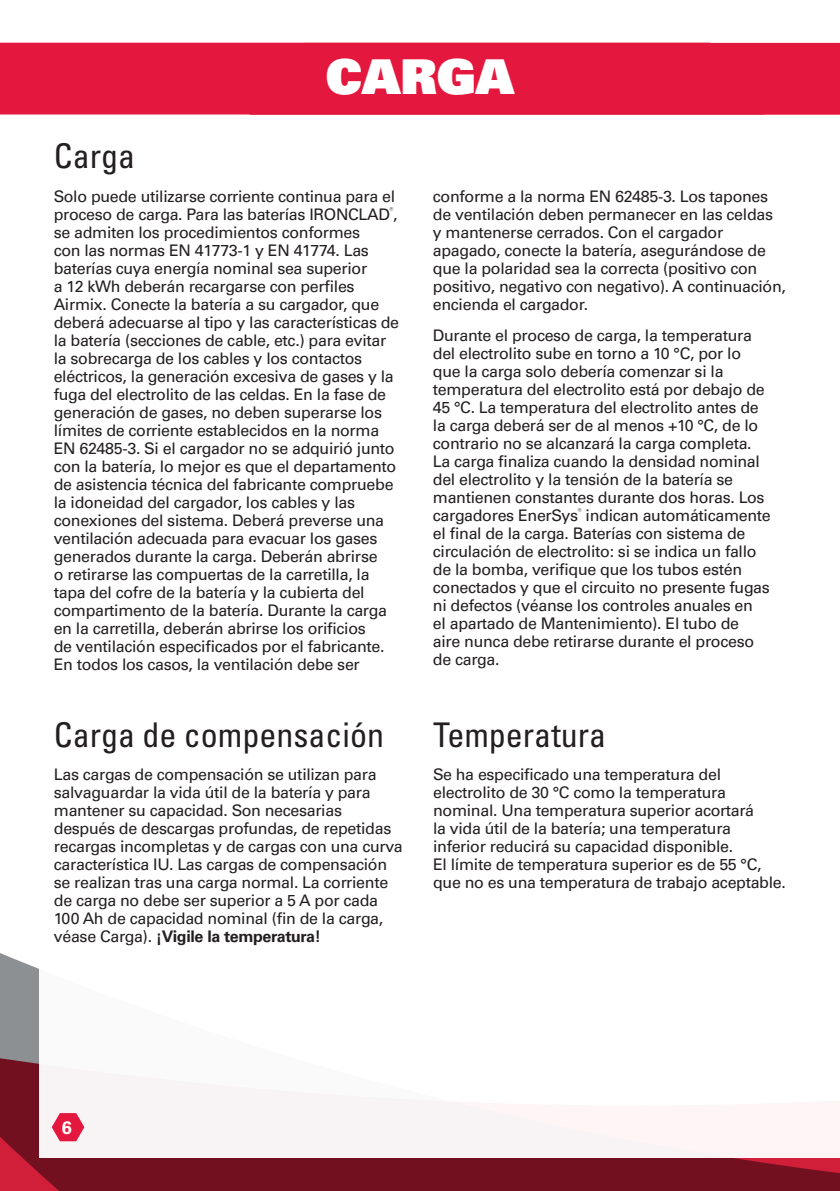
<style>
.page{position:relative;width:840px;height:1191px;background:#fff}
.page>*{position:absolute;margin:0;border:0;box-sizing:border-box;transform-origin:0 0}
.t1{font:48px "Univers LT Std X Black";color:#fff}
.t2{font:condensed 34px "Univers LT Pro";color:#231f20}
.t3{font:700 18px "Univers LT Pro 65";color:#fff}
.t4{font:16px/18px "Univers LT Pro 55 Roman";letter-spacing:-.02em;color:#231f20}
.t5{font:700 16px "Univers LT Pro 65";letter-spacing:-.02em;color:#231f20}
.s1{font-family:"Univers LT Pro 55 Roman";font-weight:400}
</style>
<div class="page">
<svg style="left:0;top:953px;width:839px;height:238px;background:#802635"></svg>
<div style="left:40px;top:945px;width:799px;height:212px;background:#fff"></div>
<svg style="left:249px;top:43px;width:590px;height:72px;background:#e41b40"></svg>
<div style="left:0;top:43px;width:764px;height:71px;background:#e4183e"></div>
<svg style="left:52px;top:1113px;width:32px;height:28px"></svg>
<h2 class="t2" style="left:54px;top:135px;width:83px">Carga</h2>
<h1 class="t1" style="left:325px;top:45px;width:190px">CARGA</h1>
<p class="t4" style="left:54px;top:186px;width:347px">Solo puede utilizarse corriente continua para el proceso de carga. Para las baterías IRONCLAD<sup>®</sup>, se admiten los procedimientos conformes<br>con las normas EN 41773-1 y EN 41774. Las baterías cuya energía nominal sea superior<br>a 12 kWh deberán recargarse con perfiles Airmix. Conecte la batería a su cargador, que deberá adecuarse al tipo y las características de la batería (secciones de cable, etc.) para evitar la sobrecarga de los cables y los contactos eléctricos, la generación excesiva de gases y la fuga del electrolito de las celdas. En la fase de generación de gases, no deben superarse los límites de corriente establecidos en la norma EN 62485-3. Si el cargador no se adquirió junto con la batería, lo mejor es que el departamento de asistencia técnica del fabricante compruebe la idoneidad del cargador, los cables y las conexiones del sistema. Deberá preverse una ventilación adecuada para evacuar los gases generados durante la carga. Deberán abrirse<br>o retirarse las compuertas de la carretilla, la tapa del cofre de la batería y la cubierta del compartimento de la batería. Durante la carga en la carretilla, deberán abrirse los orificios<br>de ventilación especificados por el fabricante.<br>En todos los casos, la ventilación debe ser</p>
<p class="t4" style="left:432px;top:186px;width:354px">conforme a la norma EN 62485-3. Los tapones de ventilación deben permanecer en las celdas y mantenerse cerrados. Con el cargador apagado, conecte la batería, asegurándose de que la polaridad sea la correcta (positivo con positivo, negativo con negativo). A continuación, encienda el cargador.</p>
<p class="t4" style="left:432px;top:325px;width:339px">Durante el proceso de carga, la temperatura del electrolito sube en torno a 10 °C, por lo que la carga solo debería comenzar si la temperatura del electrolito está por debajo de 45 °C. La temperatura del electrolito antes de la carga deberá ser de al menos +10 °C, de lo contrario no se alcanzará la carga completa.<br>La carga finaliza cuando la densidad nominal del electrolito y la tensión de la batería se mantienen constantes durante dos horas. Los cargadores EnerSys<sup>®</sup> indican automáticamente el final de la carga. Baterías con sistema de circulación de electrolito: si se indica un fallo de la bomba, verifique que los tubos estén conectados y que el circuito no presente fugas ni defectos (véanse los controles anuales en<br>el apartado de Mantenimiento). El tubo de<br>aire nunca debe retirarse durante el proceso de carga.</p>
<h2 class="t2" style="left:54px;top:713px;width:331px">Carga de compensación</h2>
<p class="t4" style="left:54px;top:764px;width:350px">Las cargas de compensación se utilizan para salvaguardar la vida útil de la batería y para mantener su capacidad. Son necesarias después de descargas profundas, de repetidas recargas incompletas y de cargas con una curva característica IU. Las cargas de compensación se realizan tras una carga normal. La corriente de carga no debe ser superior a 5 A por cada 100 Ah de capacidad nominal (fin de la carga,</p>
<p class="t5" style="left:54px;top:926px;width:268px"><span class="s1">véase Carga).</span> ¡Vigile la temperatura!</p>
<h2 class="t2" style="left:433px;top:713px;width:174px">Temperatura</h2>
<p class="t4" style="left:433px;top:764px;width:354px">Se ha especificado una temperatura del electrolito de 30 °C como la temperatura nominal. Una temperatura superior acortará<br>la vida útil de la batería; una temperatura inferior reducirá su capacidad disponible.<br>El límite de temperatura superior es de 55 °C, que no es una temperatura de trabajo aceptable.</p>
<p class="t3" style="left:62px;top:1116px;width:12px">6</p>
</div>
